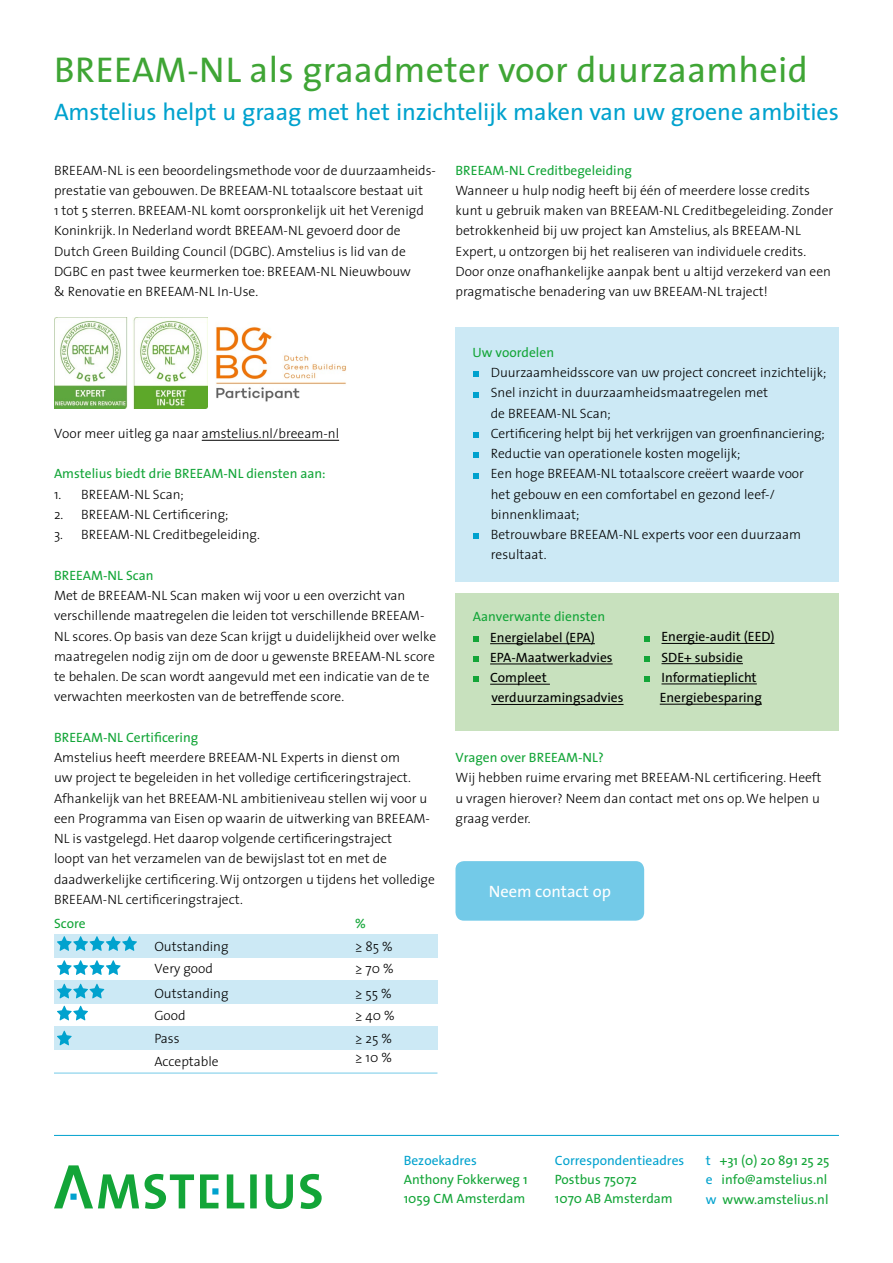
<style>
.page{position:relative;width:893px;height:1263px;background:#fff}
.page>*{position:absolute;margin:0;border:0;box-sizing:border-box;transform-origin:0 0}
.t1{font:36px "The Sans";letter-spacing:.01em;color:#3fa535}
.t2{font:24px "The Sans";letter-spacing:-.005em;color:#00a2ce}
.t3{font:16.5px "The Sans";color:#fff}
.t4{font:300 13.5px/20.2px "The Sans";color:#000}
.t5{font:13.5px "The Sans";color:#13a538}
.t6{font:13.5px/20.2px "The Sans";color:#000}
.t7{font:13.5px/19.2px "The Sans";color:#13a538}
.t8{font:13.5px "The Sans";color:#00a2ce}
.s1{color:#00a2ce}
</style>
<div class="page">
<div style="left:455px;top:327px;width:384px;height:254px;background:#cce9f5"></div>
<hr style="left:202px;top:440px;width:137px;height:1px;background:#000">
<svg style="left:473px;top:371px;width:6px;height:6px"></svg>
<svg style="left:473px;top:392px;width:6px;height:5px"></svg>
<svg style="left:473px;top:432px;width:6px;height:6px"></svg>
<svg style="left:473px;top:452px;width:6px;height:6px"></svg>
<svg style="left:473px;top:473px;width:6px;height:5px"></svg>
<svg style="left:473px;top:533px;width:6px;height:6px"></svg>
<hr style="left:54px;top:1135px;width:785px;height:1px;background:#00a2ce">
<hr style="left:54px;top:1073px;width:383px;height:1px;background:#73cae8">
<div style="left:455px;top:593px;width:384px;height:137px;background:#c8e1be"></div>
<hr style="left:490px;top:643px;width:105px;height:1px;background:#000">
<hr style="left:490px;top:664px;width:123px;height:1px;background:#000">
<hr style="left:490px;top:684px;width:60px;height:1px;background:#000">
<hr style="left:491px;top:704px;width:133px;height:1px;background:#000">
<svg style="left:473px;top:636px;width:5px;height:6px"></svg>
<svg style="left:473px;top:656px;width:5px;height:6px"></svg>
<svg style="left:473px;top:676px;width:5px;height:6px"></svg>
<hr style="left:661px;top:643px;width:113px;height:1px;background:#000">
<hr style="left:661px;top:663px;width:82px;height:1px;background:#000">
<hr style="left:661px;top:684px;width:96px;height:1px;background:#000">
<hr style="left:660px;top:704px;width:102px;height:1px;background:#000">
<svg style="left:644px;top:636px;width:6px;height:5px"></svg>
<svg style="left:644px;top:656px;width:6px;height:6px"></svg>
<svg style="left:644px;top:676px;width:6px;height:6px"></svg>
<div style="left:455px;top:861px;width:189px;height:60px;background:#73cae8;border-radius:9px"></div>
<img style="left:216px;top:326px;width:131px;height:76px">
<div style="left:54px;top:934px;width:383px;height:23px;background:#cce9f5"></div>
<div style="left:54px;top:980px;width:383px;height:23px;background:#cce9f5"></div>
<div style="left:54px;top:1026px;width:383px;height:23px;background:#cce9f5"></div>
<svg style="left:57px;top:1030px;width:15px;height:15px"></svg>
<svg style="left:57px;top:1006px;width:31px;height:14px"></svg>
<svg style="left:57px;top:984px;width:47px;height:14px"></svg>
<svg style="left:57px;top:960px;width:64px;height:15px"></svg>
<svg style="left:57px;top:936px;width:80px;height:15px"></svg>
<svg style="left:54px;top:1165px;width:268px;height:44px"></svg>
<img style="left:54px;top:318px;width:73px;height:91px">
<img style="left:133px;top:318px;width:74px;height:91px">
<h1 class="t1" style="left:54px;top:40px;width:755px">BREEAM-NL als graadmeter voor duurzaamheid</h1>
<h2 class="t2" style="left:54px;top:92px;width:786px">Amstelius helpt u graag met het inzichtelijk maken van uw groene ambities</h2>
<p class="t4" style="left:54px;top:160px;width:384px">BREEAM-NL is een beoordelingsmethode voor de duurzaamheids&shy;prestatie van gebouwen. De BREEAM-NL totaalscore bestaat uit<br>1 tot 5 sterren. BREEAM-NL komt oorspronkelijk uit het Verenigd Koninkrijk. In Nederland wordt BREEAM-NL gevoerd door de Dutch Green Building Council (DGBC). Amstelius is lid van de DGBC en past twee keurmerken toe: BREEAM-NL Nieuwbouw<br>&amp; Renovatie en BREEAM-NL In-Use.</p>
<p class="t4" style="left:54px;top:423px;width:287px">Voor meer uitleg ga naar amstelius.nl/breeam-nl</p>
<p class="t5" style="left:54px;top:463px;width:273px">Amstelius biedt drie BREEAM-NL diensten aan:</p>
<p class="t4" style="left:54px;top:484px;width:131px">1. BREEAM-NL Scan;</p>
<p class="t4" style="left:54px;top:504px;width:176px">2. BREEAM-NL Certificering;</p>
<p class="t4" style="left:54px;top:524px;width:208px">3. BREEAM-NL Creditbegeleiding.</p>
<p class="t5" style="left:54px;top:564px;width:101px">BREEAM-NL Scan</p>
<p class="t4" style="left:54px;top:585px;width:384px">Met de BREEAM-NL Scan maken wij voor u een overzicht van verschillende maatregelen die leiden tot verschillende BREEAM-NL scores. Op basis van deze Scan krijgt u duidelijkheid over welke maatregelen nodig zijn om de door u gewenste BREEAM-NL score te behalen. De scan wordt aangevuld met een indicatie van de te verwachten meerkosten van de betreffende score.</p>
<p class="t5" style="left:54px;top:726px;width:146px">BREEAM-NL Certificering</p>
<p class="t4" style="left:54px;top:747px;width:382px">Amstelius heeft meerdere BREEAM-NL Experts in dienst om<br>uw project te begeleiden in het volledige certificeringstraject.<br>Afhankelijk van het BREEAM-NL ambitieniveau stellen wij voor u een Programma van Eisen op waarin de uitwerking van BREEAM-NL is vastgelegd. Het daarop volgende certificeringstraject<br>loopt van het verzamelen van de bewijslast tot en met de daadwerkelijke certificering. Wij ontzorgen u tijdens het volledige BREEAM-NL certificeringstraject.</p>
<p class="t5" style="left:54px;top:912px;width:33px">Score</p>
<p class="t5" style="left:355px;top:912px;width:12px">%</p>
<p class="t4" style="left:154px;top:936px;width:76px">Outstanding</p>
<p class="t4" style="left:355px;top:936px;width:39px">≥ 85 %</p>
<p class="t4" style="left:154px;top:983px;width:76px">Outstanding</p>
<p class="t4" style="left:355px;top:983px;width:38px">≥ 55 %</p>
<p class="t4" style="left:154px;top:958px;width:60px">Very good</p>
<p class="t4" style="left:355px;top:958px;width:40px">≥ 70 %</p>
<p class="t4" style="left:154px;top:1004px;width:33px">Good</p>
<p class="t4" style="left:355px;top:1004px;width:41px">≥ 40 %</p>
<p class="t4" style="left:154px;top:1026px;width:66px;line-height:23px">Pass<br>Acceptable</p>
<p class="t4" style="left:355px;top:1028px;width:38px;line-height:19.5px">≥ 25 % ≥ 10 %</p>
<p class="t5" style="left:455px;top:159px;width:178px">BREEAM-NL Creditbegeleiding</p>
<p class="t4" style="left:455px;top:180px;width:379px">Wanneer u hulp nodig heeft bij één of meerdere losse credits kunt u gebruik maken van BREEAM-NL Creditbegeleiding. Zonder betrokkenheid bij uw project kan Amstelius, als BREEAM-NL Expert, u ontzorgen bij het realiseren van individuele credits.<br>Door onze onafhankelijke aanpak bent u altijd verzekerd van een pragmatische benadering van uw BREEAM-NL traject!</p>
<p class="t5" style="left:472px;top:341px;width:83px">Uw voordelen</p>
<p class="t4" style="left:491px;top:362px;width:337px">Duurzaamheidsscore van uw project concreet inzichtelijk; Snel inzicht in duurzaamheidsmaatregelen met<br>de BREEAM-NL Scan;<br>Certificering helpt bij het verkrijgen van groenfinanciering; Reductie van operationele kosten mogelijk;<br>Een hoge BREEAM-NL totaalscore creëert waarde voor het gebouw en een comfortabel en gezond leef-/ binnenklimaat;<br>Betrouwbare BREEAM-NL experts voor een duurzaam resultaat.</p>
<p class="t5" style="left:473px;top:606px;width:134px">Aanverwante diensten</p>
<p class="t6" style="left:490px;top:627px;width:135px">Energielabel (EPA)<br>EPA-Maatwerkadvies<br>Compleet verduurzamingsadvies</p>
<p class="t6" style="left:660px;top:626px;width:116px">Energie-audit (EED)<br>SDE+ subsidie<br>Informatieplicht<br>Energiebesparing</p>
<p class="t5" style="left:455px;top:746px;width:150px">Vragen over BREEAM-NL?</p>
<p class="t4" style="left:455px;top:767px;width:368px">Wij hebben ruime ervaring met BREEAM-NL certificering. Heeft u vragen hierover? Neem dan contact met ons op. We helpen u graag verder.</p>
<p class="t3" style="left:489px;top:878px;width:124px">Neem contact op</p>
<p class="t8" style="left:404px;top:1149px;width:75px">Bezoekadres</p>
<p class="t7" style="left:404px;top:1169px;width:125px">Anthony Fokkerweg 1<br>1059 CM Amsterdam</p>
<p class="t8" style="left:555px;top:1149px;width:131px">Correspondentieadres</p>
<p class="t7" style="left:555px;top:1169px;width:120px">Postbus 75072<br>1070 AB Amsterdam</p>
<p class="t7" style="left:706px;top:1151px;width:125px"><span class="s1">t</span> +31 (0) 20 891 25 25 <span class="s1">e</span> info@amstelius.nl <span class="s1">w</span> www.amstelius.nl</p>
</div>
